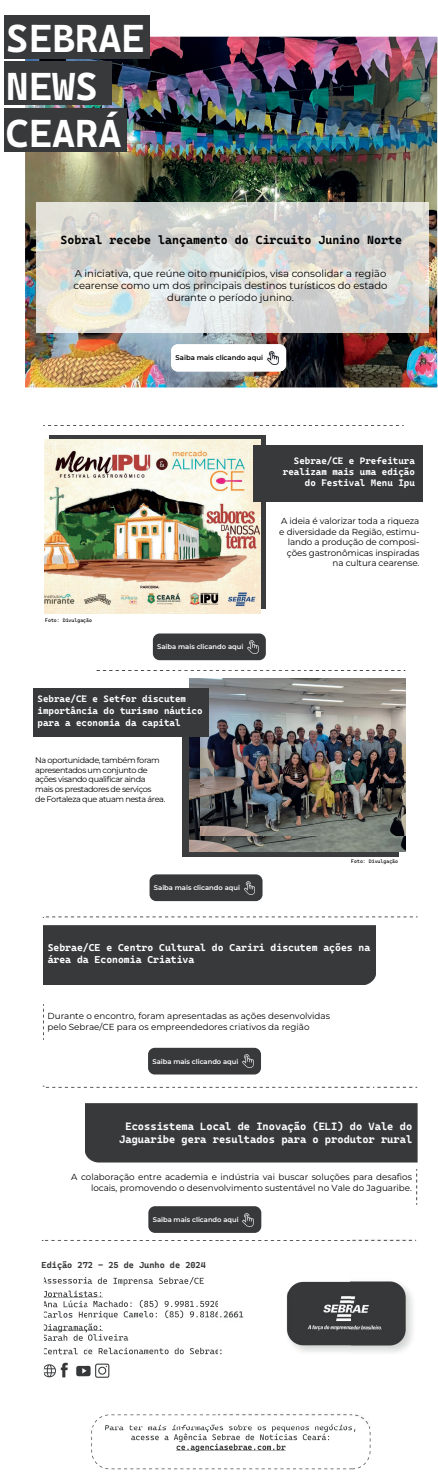
<style>
.page{position:relative;width:438px;height:1473px;background:#fff}
.page>*{position:absolute;margin:0;border:0;box-sizing:border-box;transform-origin:0 0}
.t1{font:39.38px/47.2px "Cascadia Code";color:#fff}
.t2{font:11.88px "Cascadia Code";color:#000001}
.t3{font:10.62px/12.8px "Cascadia Code";color:#fff;text-align:center}
.t4{font:10px/12px "Montserrat";color:#000001;text-align:center}
.t5{font:10px/12px "Cascadia Code";color:#fff}
.t6{font:9.38px/11.2px "Cascadia Code";color:#fff;text-align:right}
.t7{font:8.75px/10.5px "Montserrat";color:#000001;text-align:right}
.t8{font:8.75px "Cascadia Code";color:#37383a}
.t9{font:8.12px/9.8px "Montserrat";letter-spacing:-.05em;color:#000001}
.t10{font:600 6.88px "Montserrat";color:#000001}
.t11{font:600 6.75px "Montserrat";color:#fff}
.t12{font:5px "Cascadia Mono";color:#000001}
</style>
<div class="page">
<svg style="left:437px;top:37px;width:1px;height:21px"></svg>
<img style="left:149px;top:15px;width:266px;height:22px">
<img style="left:415px;top:36px;width:22px;height:1px">
<img style="left:4px;top:61px;width:21px;height:1px">
<img style="left:25px;top:387px;width:19px;height:987px">
<img style="left:44px;top:387px;width:393px;height:546px">
<img style="left:373px;top:933px;width:45px;height:179px">
<img style="left:44px;top:984px;width:131px;height:104px">
<img style="left:175px;top:984px;width:195px;height:104px">
<img style="left:44px;top:1240px;width:44px;height:138px">
<img style="left:415px;top:1112px;width:3px;height:129px">
<img style="left:88px;top:1162px;width:327px;height:308px">
<img style="left:437px;top:58px;width:1px;height:329px">
<svg style="left:89px;top:387px;width:14px;height:1px"></svg>
<img style="left:25px;top:37px;width:412px;height:350px">
<div style="left:50px;top:435px;width:216px;height:173px;background:#3b3c3e"></div>
<img style="left:36px;top:203px;width:392px;height:129px">
<div style="left:43px;top:925px;width:332px;height:59px;background:#38393b"></div>
<div style="left:85px;top:1103px;width:332px;height:59px;background:#38393b"></div>
<div style="left:42px;top:1254px;width:173px;height:18px;background:#fff"></div>
<div style="left:182px;top:696px;width:216px;height:160px;background:#3b3c3e"></div>
<div style="left:4px;top:62px;width:107px;height:43px;background:#38393b"></div>
<div style="left:4px;top:15px;width:145px;height:44px;background:#38393b"></div>
<div style="left:4px;top:108px;width:122px;height:44px;background:#38393b"></div>
<img style="left:189px;top:678px;width:216px;height:173px">
<img style="left:200px;top:694px;width:205px;height:141px">
<img style="left:45px;top:439px;width:216px;height:174px">
<div style="left:253px;top:445px;width:169px;height:56px;background:#38393b"></div>
<div style="left:34px;top:688px;width:175px;height:48px;background:#38393b"></div>
<div style="left:153px;top:633px;width:113px;height:27px;background:#38393b;border-radius:7px"></div>
<svg style="left:247px;top:640px;width:12px;height:13px"></svg>
<div style="left:171px;top:344px;width:115px;height:27px;background:#fff;border-radius:7px"></div>
<img style="left:266px;top:351px;width:13px;height:14px">
<div style="left:149px;top:874px;width:113px;height:27px;background:#38393b;border-radius:7px"></div>
<svg style="left:244px;top:881px;width:11px;height:13px"></svg>
<div style="left:148px;top:1047px;width:113px;height:27px;background:#38393b;border-radius:7px"></div>
<svg style="left:242px;top:1054px;width:12px;height:13px"></svg>
<div style="left:148px;top:1205px;width:113px;height:27px;background:#38393b;border-radius:7px"></div>
<svg style="left:242px;top:1213px;width:12px;height:12px"></svg>
<h1 class="t1" style="left:6px;top:16px;width:140px">SEBRAE<br>NEWS<br>CEARÁ</h1>
<h2 class="t2" style="left:61px;top:230px;width:342px">Sobral recebe lançamento do Circuito Junino Norte</h2>
<p class="t4" style="left:74px;top:267px;width:315px">A iniciativa, que reúne oito municípios, visa consolidar a região cearense como um dos principais destinos turísticos do estado durante o período junino.</p>
<p class="t10" style="left:175px;top:353px;width:89px">Saiba mais clicando aqui</p>
<p class="t12" style="left:45px;top:616px;width:48px">Foto: Divulgação</p>
<p class="t11" style="left:157px;top:642px;width:87px">Saiba mais clicando aqui</p>
<p class="t6" style="left:38px;top:693px;width:166px;line-height:11.9px;text-align:left">Sebrae/CE e Setfor discutem importância do turismo náutico para a economia da capital</p>
<p class="t9" style="left:35px;top:754px;width:132px">Na oportunidade, também foram apresentados um conjunto de ações visando qualificar ainda mais os prestadores de serviços<br>de Fortaleza que atuam nesta área.</p>
<p class="t11" style="left:154px;top:883px;width:87px">Saiba mais clicando aqui</p>
<p class="t6" style="left:283px;top:455px;width:133px">Sebrae/CE e Prefeitura realizam mais uma edição do Festival Menu Ipu</p>
<p class="t7" style="left:279px;top:515px;width:142px">A ideia é valorizar toda a riqueza e diversidade da Região, estimu&shy;lando a produção de composi&shy;ções gastronômicas inspiradas na cultura cearense.</p>
<p class="t12" style="left:351px;top:856px;width:48px">Foto: Divulgação</p>
<p class="t5" style="left:48px;top:941px;width:324px">Sebrae/CE e Centro Cultural do Cariri discutem ações na área da Economia Criativa</p>
<p class="t7" style="left:47px;top:1010px;width:284px;text-align:left">Durante o encontro, foram apresentadas as ações desenvolvidas pelo Sebrae/CE para os empreendedores criativos da região</p>
<p class="t11" style="left:152px;top:1056px;width:87px">Saiba mais clicando aqui</p>
<p class="t3" style="left:119px;top:1119px;width:294px">Ecossistema Local de Inovação (ELI) do Vale do<br>Jaguaribe gera resultados para o produtor rural</p>
<p class="t7" style="left:71px;top:1171px;width:342px">A colaboração entre academia e indústria vai buscar soluções para desafios locais, promovendo o desenvolvimento sustentável no Vale do Jaguaribe.</p>
<p class="t11" style="left:153px;top:1214px;width:87px">Saiba mais clicando aqui</p>
<p class="t8" style="left:42px;top:1257px;width:166px">Edição 272 - 25 de Junho de 2024</p>
</div>
